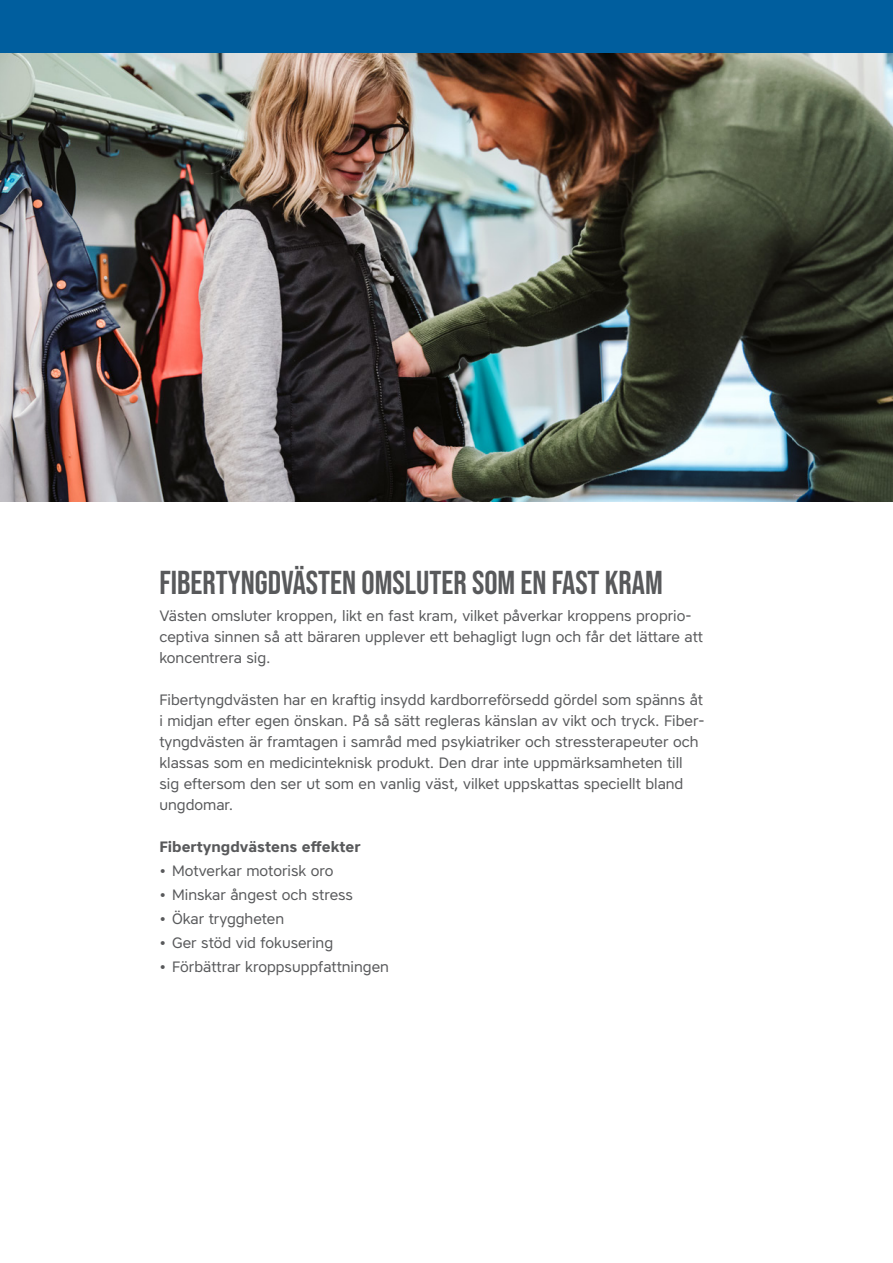
<style>
.page{position:relative;width:893px;height:1263px;background:#fff}
.page>*{position:absolute;margin:0;border:0;box-sizing:border-box;transform-origin:0 0}
.t1{font:33px "Bebas Neue";color:#58595b}
.t2{font:15px/21px "Core Sans A45";color:#58595b}
.t3{font:700 15px "Core Sans A65";color:#58595b}
</style>
<div class="page">
<img style="left:0;top:53px;width:893px;height:449px">
<div style="left:0;top:0;width:893px;height:53px;background:#005e9e"></div>
<h1 class="t1" style="left:159px;top:564px;width:505px">FIBERTYNGDVÄSTEN OMSLUTER SOM EN FAST KRAM</h1>
<p class="t2" style="left:159px;top:605px;width:545px">Västen omsluter kroppen, likt en fast kram, vilket påverkar kroppens proprio&shy;ceptiva sinnen så att bäraren upplever ett behagligt lugn och får det lättare att koncentrera sig.</p>
<p class="t2" style="left:159px;top:689px;width:545px">Fibertyngdvästen har en kraftig insydd kardborreförsedd gördel som spänns åt i midjan efter egen önskan. På så sätt regleras känslan av vikt och tryck. Fiber&shy;tyngdvästen är framtagen i samråd med psykiatriker och stressterapeuter och klassas som en medicinteknisk produkt. Den drar inte uppmärksamheten till sig eftersom den ser ut som en vanlig väst, vilket uppskattas speciellt bland ungdomar.</p>
<p class="t3" style="left:159px;top:837px;width:203px">Fibertyngdvästens effekter</p>
<p class="t2" style="left:159px;top:860px;width:176px">• Motverkar motorisk oro</p>
<p class="t2" style="left:159px;top:884px;width:195px">• Minskar ångest och stress</p>
<p class="t2" style="left:159px;top:908px;width:126px">• Ökar tryggheten</p>
<p class="t2" style="left:159px;top:932px;width:175px">• Ger stöd vid fokusering</p>
<p class="t2" style="left:159px;top:956px;width:231px">• Förbättrar kroppsuppfattningen</p>
</div>
